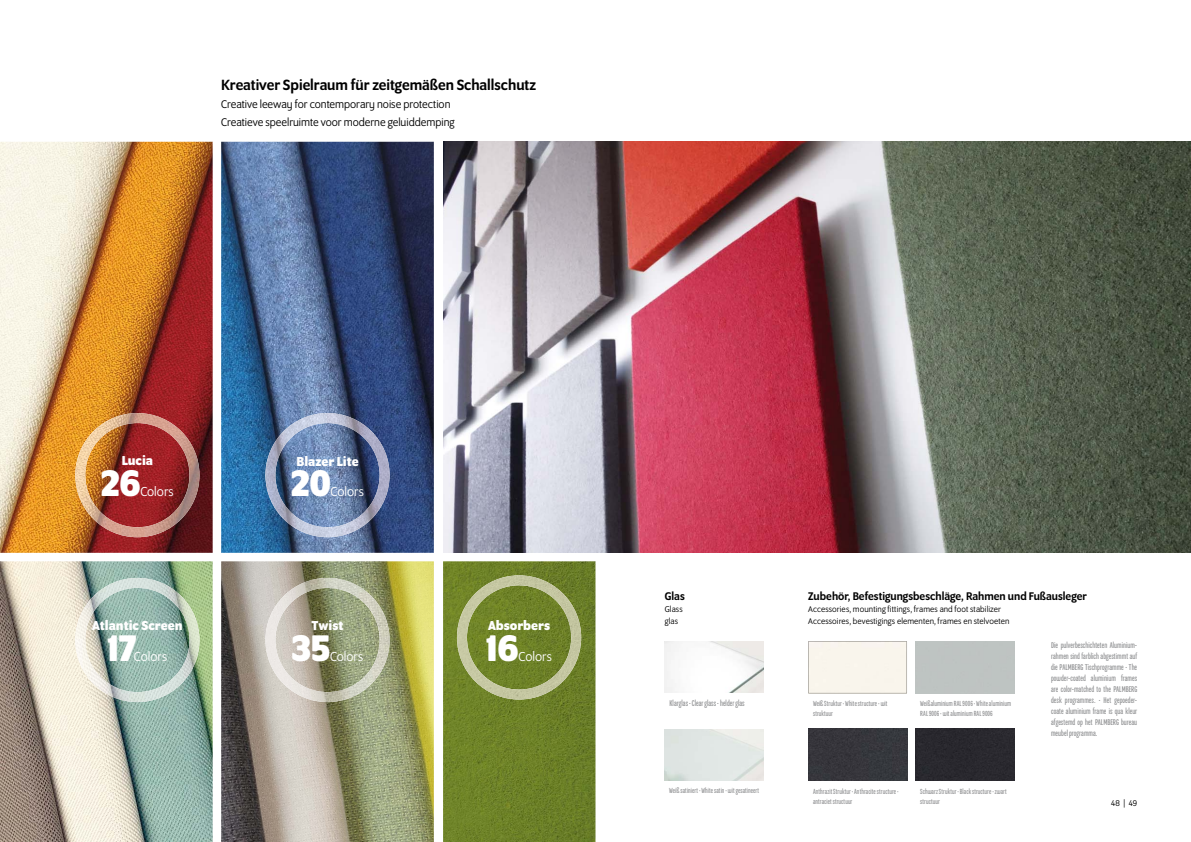
<style>
.page{position:relative;width:1191px;height:842px;background:#fff}
.page>*{position:absolute;margin:0;border:0;box-sizing:border-box;transform-origin:0 0}
.t1{font:700 40px "Program OT";letter-spacing:-.005em;color:#fff}
.t2{font:500 16px "Program OT";color:#000}
.t3{font:700 14px "Program OT";color:#fff}
.t4{font:14px "Program OT";color:#fff}
.t5{font:12px/18px "Program OT";color:#000}
.t6{font:500 12px "Program OT";color:#000}
.t7{font:9px/11px "Program Nar OT";letter-spacing:.01em;color:#87888a;text-align:justify}
.t8{font:9px/12px "Program OT";letter-spacing:.01em;color:#000}
.t9{font:8px/10px "Program Nar OT";letter-spacing:.015em;color:#87888a}
</style>
<div class="page">
<img style="left:221px;top:142px;width:213px;height:411px">
<img style="left:0;top:561px;width:213px;height:281px">
<img style="left:221px;top:561px;width:213px;height:281px">
<img style="left:443px;top:561px;width:152px;height:281px">
<img style="left:0;top:142px;width:213px;height:411px">
<img style="left:75px;top:578px;width:124px;height:124px">
<img style="left:265px;top:578px;width:114px;height:39px">
<img style="left:265px;top:613px;width:41px;height:89px">
<img style="left:354px;top:598px;width:35px;height:100px">
<img style="left:301px;top:667px;width:68px;height:35px">
<img style="left:265px;top:413px;width:124px;height:124px">
<img style="left:75px;top:413px;width:124px;height:124px">
<img style="left:457px;top:575px;width:124px;height:124px">
<img style="left:443px;top:142px;width:748px;height:411px">
<div style="left:915px;top:729px;width:99px;height:51px;background:#29282e"></div>
<div style="left:808px;top:729px;width:99px;height:51px;background:#36363c"></div>
<div style="left:808px;top:641px;width:99px;height:52px;background:#f9f5ec"></div>
<img style="left:665px;top:729px;width:98px;height:52px">
<img style="left:665px;top:641px;width:98px;height:52px">
<h2 class="t2" style="left:221px;top:79px;width:316px">Kreativer Spielraum für zeitgemäßen Schallschutz</h2>
<h3 class="t5" style="left:221px;top:96px;width:235px">Creative leeway for contemporary noise protection<br>Creatieve speelruimte voor moderne geluiddemping</h3>
<h3 class="t3" style="left:122px;top:456px;width:33px">Lucia</h3>
<h3 class="t3" style="left:296px;top:457px;width:64px">Blazer Lite</h3>
<h1 class="t1" style="left:101px;top:469px;width:41px">26</h1>
<h3 class="t4" style="left:140px;top:486px;width:35px">Colors</h3>
<h1 class="t1" style="left:291px;top:469px;width:42px">20</h1>
<h3 class="t4" style="left:330px;top:486px;width:35px">Colors</h3>
<h3 class="t3" style="left:92px;top:620px;width:92px">Atlantic Screen</h3>
<h3 class="t3" style="left:311px;top:620px;width:34px">Twist</h3>
<h3 class="t3" style="left:488px;top:620px;width:64px">Absorbers</h3>
<h3 class="t6" style="left:665px;top:592px;width:21px">Glas</h3>
<p class="t8" style="left:665px;top:604px;width:19px">Glass glas</p>
<h3 class="t6" style="left:808px;top:592px;width:280px">Zubehör, Befestigungsbeschläge, Rahmen und Fußausleger</h3>
<p class="t8" style="left:808px;top:604px;width:202px">Accessories, mounting fittings, frames and foot stabilizer<br>Accessoires, bevestigings elementen, frames en stelvoeten</p>
<h1 class="t1" style="left:107px;top:633px;width:31px">17</h1>
<h3 class="t4" style="left:134px;top:650px;width:35px">Colors</h3>
<h1 class="t1" style="left:292px;top:633px;width:40px">35</h1>
<h3 class="t4" style="left:330px;top:650px;width:35px">Colors</h3>
<h1 class="t1" style="left:486px;top:633px;width:34px">16</h1>
<h3 class="t4" style="left:518px;top:650px;width:35px">Colors</h3>
<p class="t7" style="left:669px;top:698px;width:77px">Klarglas · Clear glass · helder glas</p>
<p class="t9" style="left:813px;top:699px;width:76px">Weiß Struktur · White structure · wit struktuur</p>
<p class="t9" style="left:920px;top:699px;width:92px">Weißaluminium RAL 9006 · White aluminium<br>RAL 9006 · wit aluminium RAL 9006</p>
<p class="t7" style="left:1051px;top:641px;width:88px">Die pulverbeschichteten Aluminium&shy;rahmen sind farblich abgestimmt auf die PALMBERG Tischprogramme · The powder-coated aluminium frames are color-matched to the PALMBERG desk programmes. · Het gepoeder&shy;coate aluminium frame is qua kleur afgestemd op het PALMBERG bureau meubel programma.</p>
<p class="t9" style="left:669px;top:786px;width:91px">Weiß satiniert · White satin · wit gesatineert</p>
<p class="t9" style="left:813px;top:787px;width:87px">Anthrazit Struktur · Anthracite structure · antraciet structuur</p>
<p class="t9" style="left:920px;top:787px;width:88px">Schwarz Struktur · Black structure · zwart structuur</p>
<p class="t8" style="left:1111px;top:798px;width:27px">48 | 49</p>
</div>
